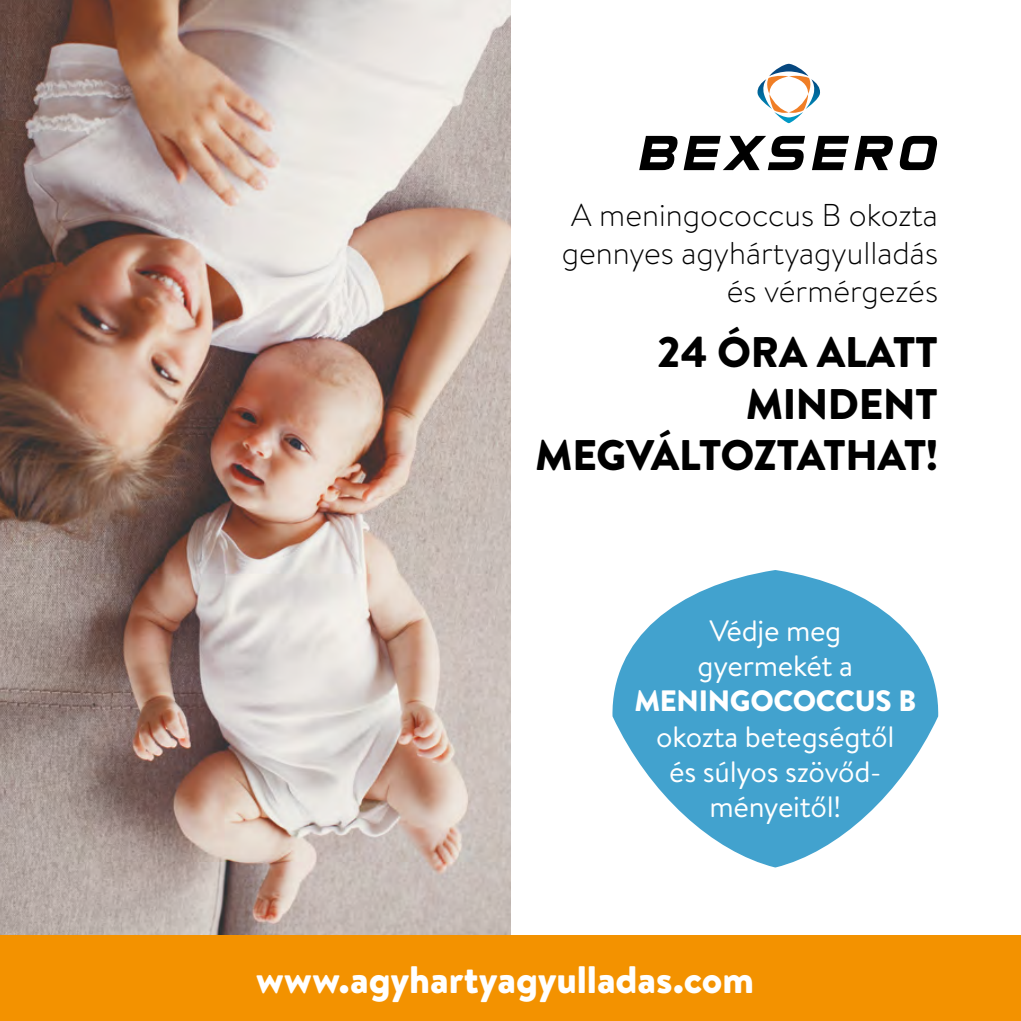
<style>
.page{position:relative;width:1021px;height:1021px;background:#fff}
.page>*{position:absolute;margin:0;border:0;box-sizing:border-box;transform-origin:0 0}
.t1{font:900 42.75px/51.3px "Brandon Text";letter-spacing:-.01em;color:#000;text-align:right}
.t2{font:900 38.25px "Brandon Text";color:#fff}
.t3{font:300 31.5px/37.8px "Brandon Text";color:#000;text-align:right}
.t4{font:29.47px/35.3px "Brandon Text";letter-spacing:-.01em;color:#fff;text-align:center}
.t5{font:900 29.47px "Brandon Text";letter-spacing:-.01em;color:#fff}
</style>
<div class="page">
<img style="left:0;top:0;width:510px;height:935px">
<div style="left:0;top:935px;width:1020px;height:85px;background:#f39200"></div>
<svg style="left:612px;top:570px;width:327px;height:297px;fill:#42a2ce"></svg>
<svg style="left:639px;top:136px;width:166px;height:34px"></svg>
<svg style="left:812px;top:136px;width:126px;height:34px"></svg>
<svg style="left:757px;top:64px;width:63px;height:59px"></svg>
<p class="t3" style="left:561px;top:195px;width:378px">A meningococcus B okozta gennyes agyhártyagyulladás és vérmérgezés</p>
<h1 class="t1" style="left:535px;top:326px;width:404px">24 ÓRA ALATT<br>MINDENT<br>MEGVÁLTOZTATHAT!</h1>
<p class="t4" style="left:697px;top:611px;width:157px">Védje meg gyermekét a</p>
<p class="t5" style="left:634px;top:680px;width:283px">MENINGOCOCCUS B</p>
<p class="t4" style="left:656px;top:717px;width:240px">okozta betegségtől és súlyos szövőd&shy;ményeitől!</p>
<p class="t2" style="left:256px;top:952px;width:499px">www.agyhartyagyulladas.com</p>
</div>
